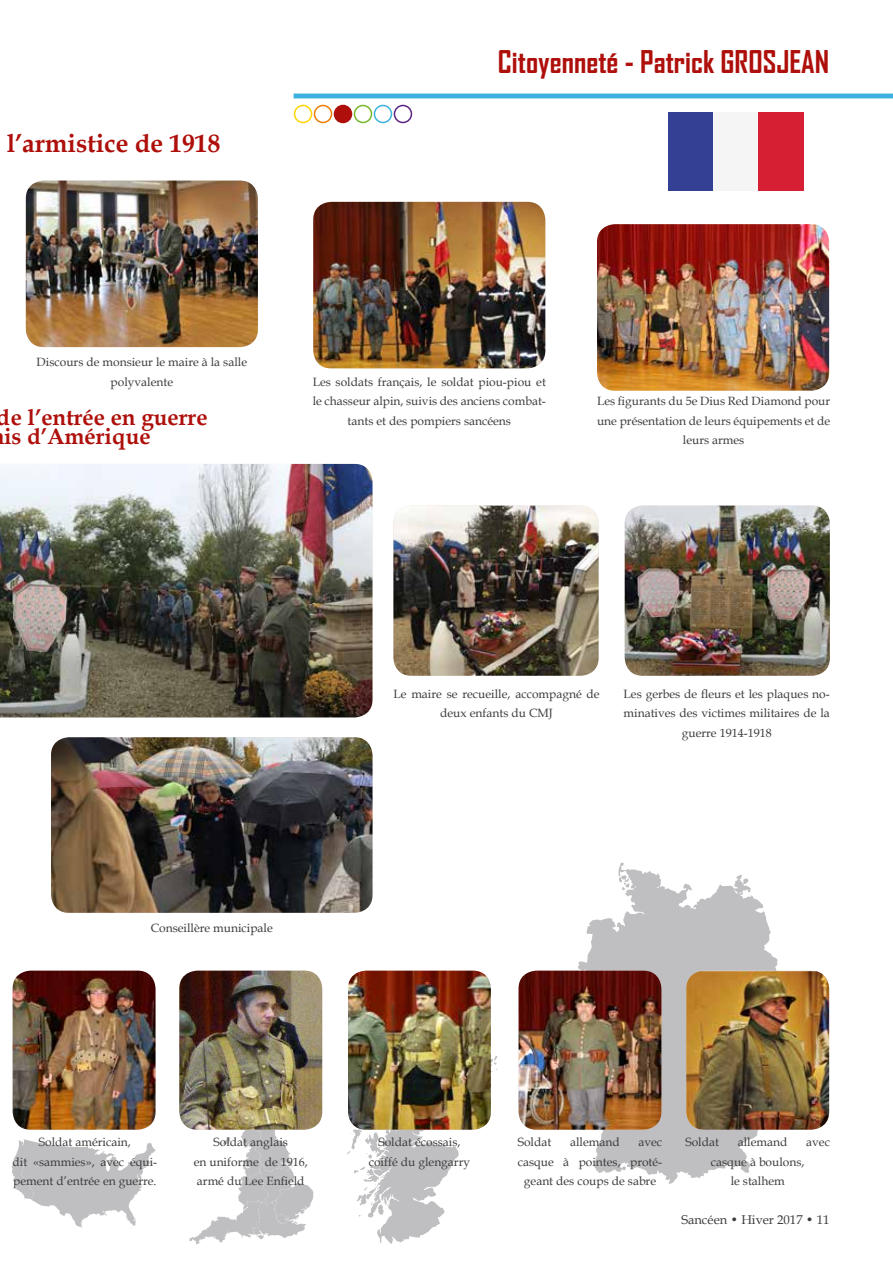
<style>
.page{position:relative;width:893px;height:1263px;background:#fff}
.page>*{position:absolute;margin:0;border:0;box-sizing:border-box;transform-origin:0 0}
.t1{font:700 30px "Agency FB";color:#ae0f0a}
.t2{font:700 25.5px "Book Antiqua";color:#ae0f0a}
.t3{font:700 22.5px/19.5px "Book Antiqua";color:#ae0f0a}
.t4{font:12.75px "Book Antiqua";color:#3c3c3b}
.t5{font:12px/19.5px "Book Antiqua";color:#3c3c3b;text-align:center}
</style>
<div class="page">
<svg style="left:555px;top:862px;width:237px;height:322px;fill:#bfbfc2"></svg>
<svg style="left:347px;top:1130px;width:112px;height:114px"></svg>
<svg style="left:491px;top:1056px;width:7px;height:16px"></svg>
<svg style="left:189px;top:1130px;width:125px;height:114px"></svg>
<svg style="left:11px;top:1139px;width:145px;height:89px"></svg>
<div style="left:394px;top:105px;width:18px;height:18px;border:2px solid #5c2483;border-radius:50%"></div>
<div style="left:374px;top:105px;width:18px;height:18px;border:2px solid #3db2de;border-radius:50%"></div>
<div style="left:354px;top:105px;width:18px;height:18px;border:2px solid #76b82a;border-radius:50%"></div>
<div style="left:334px;top:105px;width:17px;height:17px;background:#ae0f0a;border-radius:50%"></div>
<div style="left:334px;top:105px;width:18px;height:18px;border:2px solid #ae0f0a;border-radius:50%"></div>
<div style="left:314px;top:105px;width:18px;height:18px;border:2px solid #ef7d00;border-radius:50%"></div>
<div style="left:294px;top:105px;width:18px;height:18px;border:2px solid #ffd500;border-radius:50%"></div>
<hr style="left:294px;top:94px;width:599px;height:4px;background:#3db2de">
<img style="left:13px;top:971px;width:143px;height:159px">
<img style="left:179px;top:971px;width:143px;height:159px">
<img style="left:348px;top:971px;width:143px;height:159px">
<img style="left:519px;top:971px;width:142px;height:159px">
<img style="left:686px;top:971px;width:143px;height:159px">
<img style="left:0;top:464px;width:372px;height:253px">
<img style="left:393px;top:506px;width:206px;height:170px">
<img style="left:625px;top:506px;width:205px;height:170px">
<img style="left:51px;top:737px;width:321px;height:176px">
<img style="left:26px;top:181px;width:232px;height:166px">
<img style="left:313px;top:202px;width:232px;height:166px">
<img style="left:597px;top:224px;width:232px;height:167px">
<div style="left:668px;top:112px;width:45px;height:79px;background:#334094"></div>
<div style="left:713px;top:112px;width:46px;height:79px;background:#f5f5f5"></div>
<div style="left:759px;top:112px;width:45px;height:79px;background:#d61f33"></div>
<h2 class="t2" style="left:7px;top:125px;width:215px">l’armistice de 1918</h2>
<h1 class="t1" style="left:498px;top:43px;width:333px">Citoyenneté - Patrick GROSJEAN</h1>
<p class="t5" style="left:37px;top:352px;width:212px">Discours de monsieur le maire à la salle polyvalente</p>
<h3 class="t3" style="left:4px;top:407px;width:205px;text-indent:-7px">de l’entrée en guerre is d’Amérique</h3>
<p class="t5" style="left:313px;top:371px;width:235px">Les soldats français, le soldat piou-piou et le chasseur alpin, suivis des anciens combat&shy;tants et des pompiers sancéens</p>
<p class="t5" style="left:597px;top:391px;width:235px">Les figurants du 5e Dius Red Diamond pour une présentation de leurs équipements et de leurs armes</p>
<p class="t5" style="left:151px;top:917px;width:124px">Conseillère municipale</p>
<p class="t5" style="left:393px;top:683px;width:208px">Le maire se recueille, accompagné de deux enfants du CMJ</p>
<p class="t5" style="left:624px;top:683px;width:208px">Les gerbes de fleurs et les plaques no&shy;minatives des victimes militaires de la guerre 1914-1918</p>
<p class="t5" style="left:13px;top:1132px;width:146px">Soldat américain,<br>dit «sammies», avec équi&shy;pement d’entrée en guerre.</p>
<p class="t5" style="left:194px;top:1132px;width:116px">Soldat anglais<br>en uniforme de 1916, armé du Lee Enfield</p>
<p class="t5" style="left:369px;top:1132px;width:103px">Soldat écossais, coiffé du glengarry</p>
<p class="t5" style="left:518px;top:1132px;width:35px">Soldat</p>
<p class="t5" style="left:570px;top:1132px;width:51px">allemand</p>
<p class="t5" style="left:638px;top:1132px;width:25px">avec</p>
<p class="t5" style="left:518px;top:1151px;width:146px">casque à pointes, proté-</p>
<p class="t5" style="left:524px;top:1171px;width:134px">geant des coups de sabre</p>
<p class="t5" style="left:685px;top:1132px;width:35px">Soldat</p>
<p class="t5" style="left:738px;top:1132px;width:51px">allemand</p>
<p class="t5" style="left:806px;top:1132px;width:25px">avec</p>
<p class="t5" style="left:711px;top:1151px;width:95px">casque à boulons, le stalhem</p>
<p class="t4" style="left:681px;top:1211px;width:150px">Sancéen • Hiver 2017 • 11</p>
</div>
